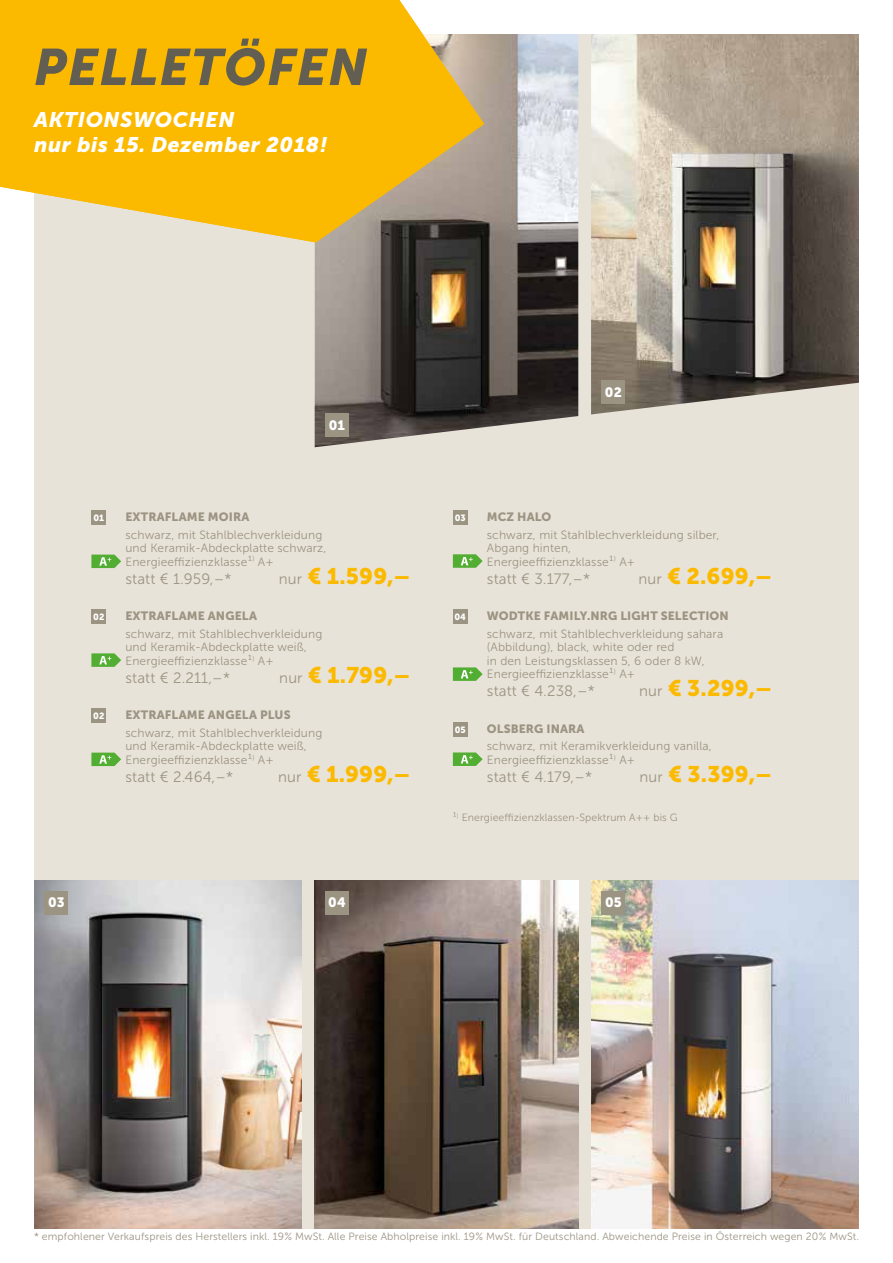
<style>
.page{position:relative;width:893px;height:1263px;background:#fff}
.page>*{position:absolute;margin:0;border:0;box-sizing:border-box;transform-origin:0 0}
.t1{font:italic 51px "Museo Sans 900";letter-spacing:.03em;color:#625e51}
.t2{font:22.5px "Museo Sans 900";letter-spacing:.01em;color:#fbba00}
.t3{font:italic 21px/25.2px "Museo Sans 900";letter-spacing:.03em;color:#fff}
.t4{font:15px "Museo Sans 300";letter-spacing:.01em;color:#9c9482}
.t5{font:13.5px "Museo Sans 900";letter-spacing:.005em;color:#fff}
.t6{font:12px/13.5px "Museo Sans 300";letter-spacing:.01em;color:#9c9482}
.t7{font:12px "Museo Sans 900";letter-spacing:.01em;color:#9c9482}
.t8{font:10.5px "Museo Sans 300";letter-spacing:.01em;color:#9c9482}
.t9{font:9px "Museo Sans 900";letter-spacing:.005em;color:#fff}
.s1{font-family:"Museo Sans 300";font-size:15px;color:#9c9482}
</style>
<div class="page">
<div style="left:34px;top:34px;width:825px;height:1195px;background:#e8e3d9"></div>
<img style="left:591px;top:34px;width:268px;height:380px">
<img style="left:315px;top:34px;width:263px;height:413px">
<svg style="left:0;top:0;width:484px;height:242px;background:#efba24"></svg>
<img style="left:315px;top:880px;width:263px;height:349px">
<img style="left:591px;top:880px;width:268px;height:349px">
<img style="left:34px;top:880px;width:268px;height:349px">
<div style="left:91px;top:510px;width:15px;height:15px;background:#9c9482"></div>
<div style="left:91px;top:609px;width:15px;height:15px;background:#9c9482"></div>
<div style="left:91px;top:708px;width:15px;height:15px;background:#9c9482"></div>
<svg style="left:91px;top:555px;width:30px;height:13px"></svg>
<svg style="left:91px;top:653px;width:30px;height:14px"></svg>
<svg style="left:453px;top:554px;width:30px;height:14px"></svg>
<svg style="left:91px;top:753px;width:30px;height:13px"></svg>
<svg style="left:453px;top:667px;width:30px;height:14px"></svg>
<svg style="left:453px;top:752px;width:30px;height:14px"></svg>
<div style="left:453px;top:510px;width:15px;height:15px;background:#9c9482"></div>
<div style="left:453px;top:609px;width:15px;height:15px;background:#9c9482"></div>
<div style="left:453px;top:722px;width:15px;height:15px;background:#9c9482"></div>
<div style="left:325px;top:413px;width:24px;height:24px;background:#9c9482"></div>
<div style="left:602px;top:380px;width:23px;height:24px;background:#9c9482"></div>
<div style="left:45px;top:891px;width:23px;height:23px;background:#9c9482"></div>
<div style="left:325px;top:891px;width:24px;height:23px;background:#9c9482"></div>
<div style="left:602px;top:891px;width:23px;height:23px;background:#9c9482"></div>
<h1 class="t1" style="left:34px;top:38px;width:335px">PELLETÖFEN</h1>
<h3 class="t3" style="left:34px;top:107px;width:295px">AKTIONSWOCHEN<br>nur bis 15. Dezember 2018!</h3>
<p class="t5" style="left:329px;top:417px;width:18px">01</p>
<p class="t9" style="left:93px;top:513px;width:12px">01</p>
<p class="t7" style="left:125px;top:510px;width:125px">EXTRAFLAME MOIRA</p>
<p class="t6" style="left:125px;top:528px;width:203px">schwarz, mit Stahlblechverkleidung und Keramik-Abdeckplatte schwarz,<br>Energieeffizienzklasse ¹<sup>)</sup> A+</p>
<p class="t4" style="left:125px;top:570px;width:108px">statt € 1.959,–*</p>
<h2 class="t2" style="left:279px;top:563px;width:133px"><span class="s1">nur</span> € 1.599,–</h2>
<p class="t9" style="left:93px;top:612px;width:13px">02</p>
<p class="t7" style="left:125px;top:609px;width:133px">EXTRAFLAME ANGELA</p>
<p class="t6" style="left:125px;top:627px;width:198px">schwarz, mit Stahlblechverkleidung und Keramik-Abdeckplatte weiß,<br>Energieeffizienzklasse ¹<sup>)</sup> A+</p>
<p class="t4" style="left:125px;top:669px;width:106px">statt € 2.211,–*</p>
<h2 class="t2" style="left:279px;top:662px;width:133px"><span class="s1">nur</span> € 1.799,–</h2>
<p class="t9" style="left:93px;top:711px;width:13px">02</p>
<p class="t7" style="left:125px;top:708px;width:167px">EXTRAFLAME ANGELA PLUS</p>
<p class="t6" style="left:125px;top:726px;width:198px">schwarz, mit Stahlblechverkleidung und Keramik-Abdeckplatte weiß,<br>Energieeffizienzklasse ¹<sup>)</sup> A+</p>
<p class="t4" style="left:125px;top:768px;width:109px">statt € 2.464,–*</p>
<h2 class="t2" style="left:278px;top:761px;width:134px"><span class="s1">nur</span> € 1.999,–</h2>
<p class="t5" style="left:605px;top:384px;width:18px">02</p>
<p class="t9" style="left:455px;top:513px;width:13px">03</p>
<p class="t7" style="left:487px;top:510px;width:66px">MCZ HALO</p>
<p class="t6" style="left:487px;top:528px;width:234px">schwarz, mit Stahlblechverkleidung silber,<br>Abgang hinten,<br>Energieeffizienzklasse ¹<sup>)</sup> A+</p>
<p class="t4" style="left:487px;top:570px;width:105px">statt € 3.177,–*</p>
<h2 class="t2" style="left:639px;top:563px;width:135px"><span class="s1">nur</span> € 2.699,–</h2>
<p class="t9" style="left:454px;top:612px;width:13px">04</p>
<p class="t7" style="left:487px;top:609px;width:243px">WODTKE FAMILY.NRG LIGHT SELECTION</p>
<p class="t6" style="left:487px;top:627px;width:238px">schwarz, mit Stahlblechverkleidung sahara (Abbildung), black, white oder red<br>in den Leistungsklassen 5, 6 oder 8 kW, Energieeffizienzklasse ¹<sup>)</sup> A+</p>
<p class="t4" style="left:487px;top:683px;width:109px">statt € 4.238,–*</p>
<h2 class="t2" style="left:639px;top:675px;width:134px"><span class="s1">nur</span> € 3.299,–</h2>
<p class="t9" style="left:455px;top:724px;width:13px">05</p>
<p class="t7" style="left:487px;top:722px;width:99px">OLSBERG INARA</p>
<p class="t6" style="left:487px;top:739px;width:226px">schwarz, mit Keramikverkleidung vanilla,<br>Energieeffizienzklasse ¹<sup>)</sup> A+</p>
<p class="t4" style="left:487px;top:768px;width:107px">statt € 4.179,–*</p>
<h2 class="t2" style="left:639px;top:761px;width:134px"><span class="s1">nur</span> € 3.399,–</h2>
<p class="t8" style="left:453px;top:812px;width:227px">¹<sup>)</sup> Energieeffizienzklassen-Spektrum A++ bis G</p>
<p class="t5" style="left:48px;top:895px;width:18px">03</p>
<p class="t5" style="left:328px;top:895px;width:19px">04</p>
<p class="t5" style="left:605px;top:895px;width:18px">05</p>
<p class="t8" style="left:34px;top:1230px;width:826px">* empfohlener Verkaufspreis des Herstellers inkl. 19 % MwSt. Alle Preise Abholpreise inkl. 19 % MwSt. für Deutschland. Abweichende Preise in Österreich wegen 20 % MwSt.</p>
</div>
